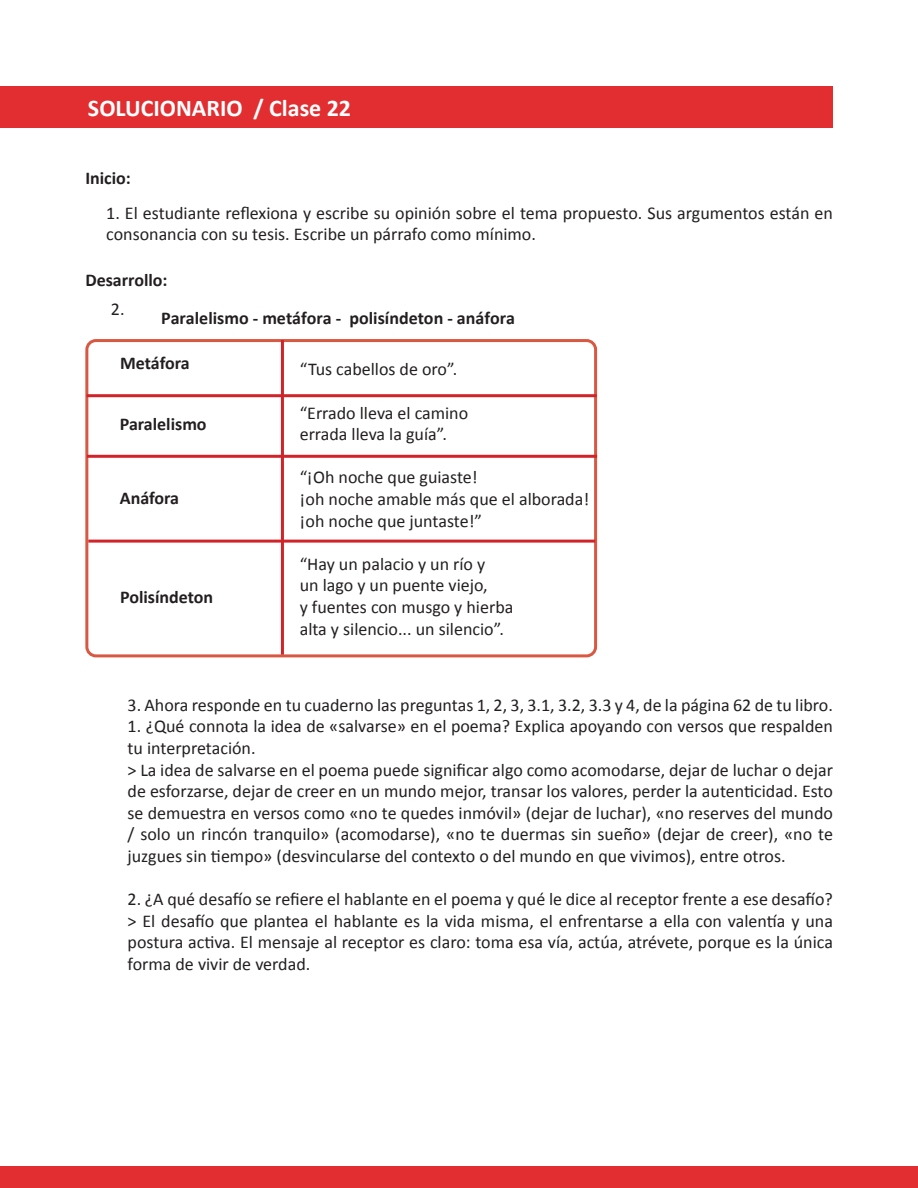
<style>
.page{position:relative;width:918px;height:1188px;background:#fff}
.page>*{position:absolute;margin:0;border:0;box-sizing:border-box;transform-origin:0 0}
.t1{font:700 24px "Calibri";color:#fff}
.t2{font:18px/21.6px "Calibri";color:#231f20}
.t3{font:700 18px "Calibri";color:#231f20}
</style>
<div class="page">
<div style="left:0;top:1167px;width:918px;height:21px;background:#e22e31"></div>
<div style="left:0;top:86px;width:833px;height:41px;background:#e22e31"></div>
<div style="left:85px;top:339px;width:512px;height:318px;border:3px solid #d95842;border-radius:9px"></div>
<hr style="left:87px;top:394px;width:510px;height:3px;background:#d1232a">
<hr style="left:87px;top:455px;width:510px;height:3px;background:#d1232a">
<hr style="left:88px;top:540px;width:507px;height:3px;background:#d1232a">
<hr style="left:281px;top:340px;width:3px;height:315px;background:#d1232a">
<p class="t1" style="left:88px;top:91px;width:265px">SOLUCIONARIO / Clase 22</p>
<p class="t3" style="left:85px;top:165px;width:47px">Inicio:</p>
<p class="t2" style="left:106px;top:201px;width:728px">1. El estudiante reflexiona y escribe su opinión sobre el tema propuesto. Sus argumentos están en consonancia con su tesis. Escribe un párrafo como mínimo.</p>
<p class="t3" style="left:85px;top:267px;width:84px">Desarrollo:</p>
<p class="t3" style="left:161px;top:305px;width:355px">Paralelismo - metáfora - polisíndeton - anáfora</p>
<p class="t3" style="left:120px;top:350px;width:71px">Metáfora</p>
<p class="t2" style="left:111px;top:297px;width:15px">2.</p>
<p class="t2" style="left:300px;top:358px;width:159px">“Tus cabellos de oro”.</p>
<p class="t2" style="left:300px;top:401px;width:170px">“Errado lleva el camino</p>
<p class="t2" style="left:300px;top:423px;width:149px">errada lleva la guía”.</p>
<p class="t2" style="left:300px;top:466px;width:180px">“¡Oh noche que guiaste!</p>
<p class="t2" style="left:300px;top:487px;width:291px">¡oh noche amable más que el alborada!</p>
<p class="t2" style="left:300px;top:509px;width:184px">¡oh noche que juntaste!”</p>
<p class="t2" style="left:300px;top:552px;width:187px">“Hay un palacio y un río y</p>
<p class="t2" style="left:300px;top:574px;width:190px">un lago y un puente viejo,</p>
<p class="t2" style="left:300px;top:595px;width:215px">y fuentes con musgo y hierba</p>
<p class="t2" style="left:300px;top:617px;width:206px">alta y silencio... un silencio”.</p>
<p class="t3" style="left:120px;top:411px;width:88px">Paralelismo</p>
<p class="t3" style="left:120px;top:486px;width:61px">Anáfora</p>
<p class="t3" style="left:120px;top:584px;width:95px">Polisíndeton</p>
<p class="t2" style="left:128px;top:693px;width:707px">3. Ahora responde en tu cuaderno las preguntas 1, 2, 3, 3.1, 3.2, 3.3 y 4, de la página 62 de tu libro.</p>
<p class="t2" style="left:128px;top:715px;width:707px">1. ¿Qué connota la idea de «salvarse» en el poema? Explica apoyando con versos que respalden tu interpretación.</p>
<p class="t2" style="left:128px;top:758px;width:707px;text-align:justify">&gt; La idea de salvarse en el poema puede significar algo como acomodarse, dejar de luchar o dejar de esforzarse, dejar de creer en un mundo mejor, transar los valores, perder la autenticidad. Esto se demuestra en versos como «no te quedes inmóvil» (dejar de luchar), «no reserves del mundo / solo un rincón tranquilo» (acomodarse), «no te duermas sin sueño» (dejar de creer), «no te juzgues sin tiempo» (desvincularse del contexto o del mundo en que vivimos), entre otros.</p>
<p class="t2" style="left:128px;top:888px;width:707px">2. ¿A qué desafío se refiere el hablante en el poema y qué le dice al receptor frente a ese desafío?</p>
<p class="t2" style="left:128px;top:909px;width:707px;text-align:justify">&gt; El desafío que plantea el hablante es la vida misma, el enfrentarse a ella con valentía y una postura activa. El mensaje al receptor es claro: toma esa vía, actúa, atrévete, porque es la única forma de vivir de verdad.</p>
</div>
